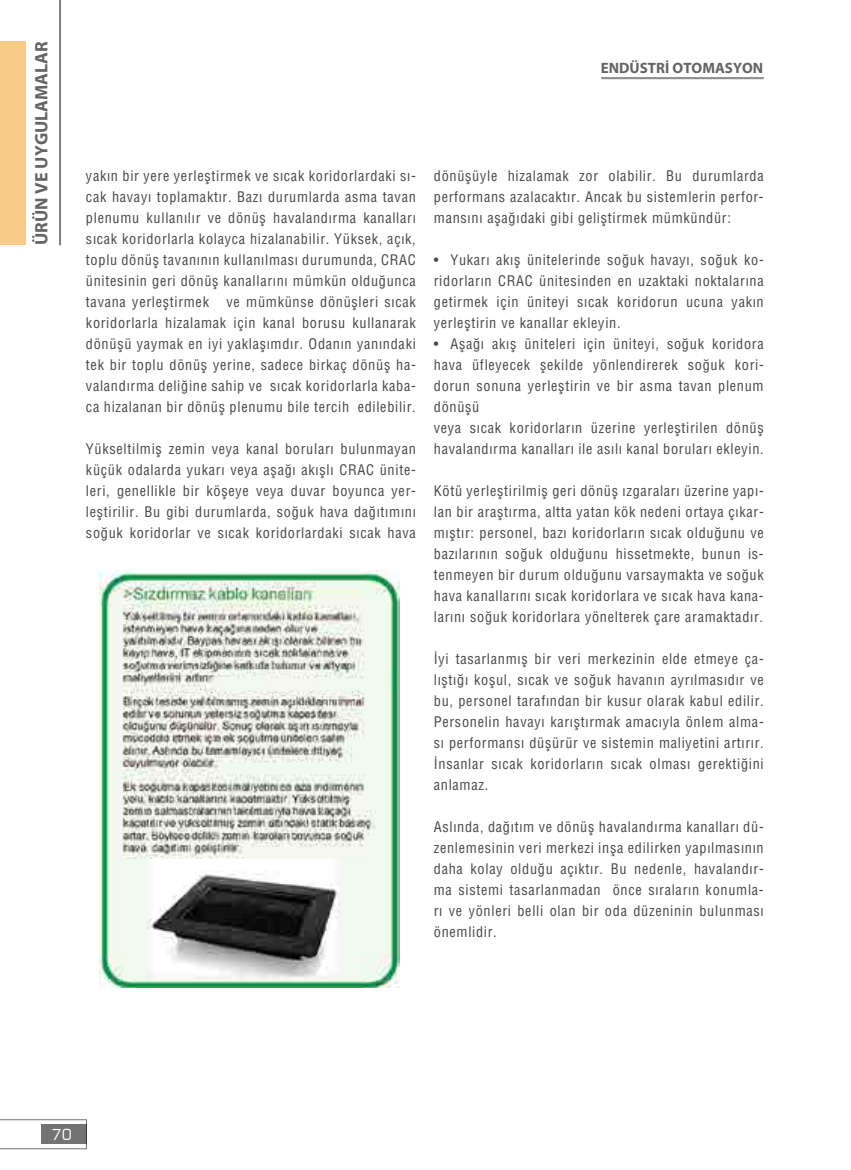
<style>
.page{position:relative;width:851px;height:1170px;background:#fff}
.page>*{position:absolute;margin:0;border:0;box-sizing:border-box;transform-origin:0 0}
.t1{font:700 18px "Myriad Pro";color:#636466}
.t2{font:700 15px "Myriad Pro";color:#636466}
.t3{font:15px "Square 721 BT";color:#fff}
.t4{font:14.25px/21px "Helvetica Cond Normal Tr";letter-spacing:.05em;color:#48484a;text-align:justify}
</style>
<div class="page">
<hr style="left:60px;top:0;width:1px;height:245px;background:#000">
<hr style="left:59px;top:0;width:1px;height:245px;background:#000">
<hr style="left:601px;top:77px;width:162px;height:1px;background:#000">
<hr style="left:601px;top:78px;width:162px;height:1px;background:#000">
<svg style="left:0;top:1119px;width:87px;height:29px"></svg>
<div style="left:0;top:41px;width:26px;height:204px;background:#f8cb88"></div>
<img style="left:100px;top:570px;width:300px;height:417px">
<p class="t1" style="left:30px;top:245px;width:206px;rotate:-90deg">ÜRÜN VE UYGULAMALAR</p>
<p class="t2" style="left:600px;top:58px;width:164px">ENDÜSTRİ OTOMASYON</p>
<p class="t4" style="left:86px;top:165px;width:331px">yakın bir yere yerleştirmek ve sıcak koridorlardaki sı&shy;cak havayı toplamaktır. Bazı durumlarda asma tavan plenumu kullanılır ve dönüş havalandırma kanalları sıcak koridorlarla kolayca hizalanabilir. Yüksek, açık, toplu dönüş tavanının kullanılması durumunda, CRAC ünitesinin geri dönüş kanallarını mümkün olduğunca tavana yerleştirmek ve mümkünse dönüşleri sıcak koridorlarla hizalamak için kanal borusu kullanarak dönüşü yaymak en iyi yaklaşımdır. Odanın yanındaki tek bir toplu dönüş yerine, sadece birkaç dönüş ha&shy;valandırma deliğine sahip ve sıcak koridorlarla kaba&shy;ca hizalanan bir dönüş plenumu bile tercih edilebilir.</p>
<p class="t4" style="left:86px;top:438px;width:331px">Yükseltilmiş zemin veya kanal boruları bulunmayan küçük odalarda yukarı veya aşağı akışlı CRAC ünite&shy;leri, genellikle bir köşeye veya duvar boyunca yer&shy;leştirilir. Bu gibi durumlarda, soğuk hava dağıtımını soğuk koridorlar ve sıcak koridorlardaki sıcak hava</p>
<p class="t4" style="left:434px;top:165px;width:331px">dönüşüyle hizalamak zor olabilir. Bu durumlarda performans azalacaktır. Ancak bu sistemlerin perfor&shy;mansını aşağıdaki gibi geliştirmek mümkündür:</p>
<p class="t4" style="left:434px;top:249px;width:331px">• Yukarı akış ünitelerinde soğuk havayı, soğuk ko&shy;ridorların CRAC ünitesinden en uzaktaki noktalarına getirmek için üniteyi sıcak koridorun ucuna yakın yerleştirin ve kanallar ekleyin.</p>
<p class="t4" style="left:434px;top:333px;width:331px;text-align:left">• Aşağı akış üniteleri için üniteyi, soğuk koridora hava üfleyecek şekilde yönlendirerek soğuk kori&shy;dorun sonuna yerleştirin ve bir asma tavan plenum dönüşü<br>veya sıcak koridorların üzerine yerleştirilen dönüş havalandırma kanalları ile asılı kanal boruları ekleyin.</p>
<p class="t4" style="left:434px;top:480px;width:331px">Kötü yerleştirilmiş geri dönüş ızgaraları üzerine yapı&shy;lan bir araştırma, altta yatan kök nedeni ortaya çıkar&shy;mıştır: personel, bazı koridorların sıcak olduğunu ve bazılarının soğuk olduğunu hissetmekte, bunun is&shy;tenmeyen bir durum olduğunu varsaymakta ve soğuk hava kanallarını sıcak koridorlara ve sıcak hava kana&shy;larını soğuk koridorlara yönelterek çare aramaktadır.</p>
<p class="t4" style="left:434px;top:648px;width:331px">İyi tasarlanmış bir veri merkezinin elde etmeye ça&shy;lıştığı koşul, sıcak ve soğuk havanın ayrılmasıdır ve bu, personel tarafından bir kusur olarak kabul edilir.<br>Personelin havayı karıştırmak amacıyla önlem alma&shy;sı performansı düşürür ve sistemin maliyetini artırır.<br>İnsanlar sıcak koridorların sıcak olması gerektiğini anlamaz.</p>
<p class="t4" style="left:434px;top:816px;width:331px">Aslında, dağıtım ve dönüş havalandırma kanalları dü&shy;zenlemesinin veri merkezi inşa edilirken yapılmasının daha kolay olduğu açıktır. Bu nedenle, havalandır&shy;ma sistemi tasarlanmadan önce sıraların konumla&shy;rı ve yönleri belli olan bir oda düzeninin bulunması önemlidir.</p>
<p class="t3" style="left:52px;top:1125px;width:22px">70</p>
</div>
